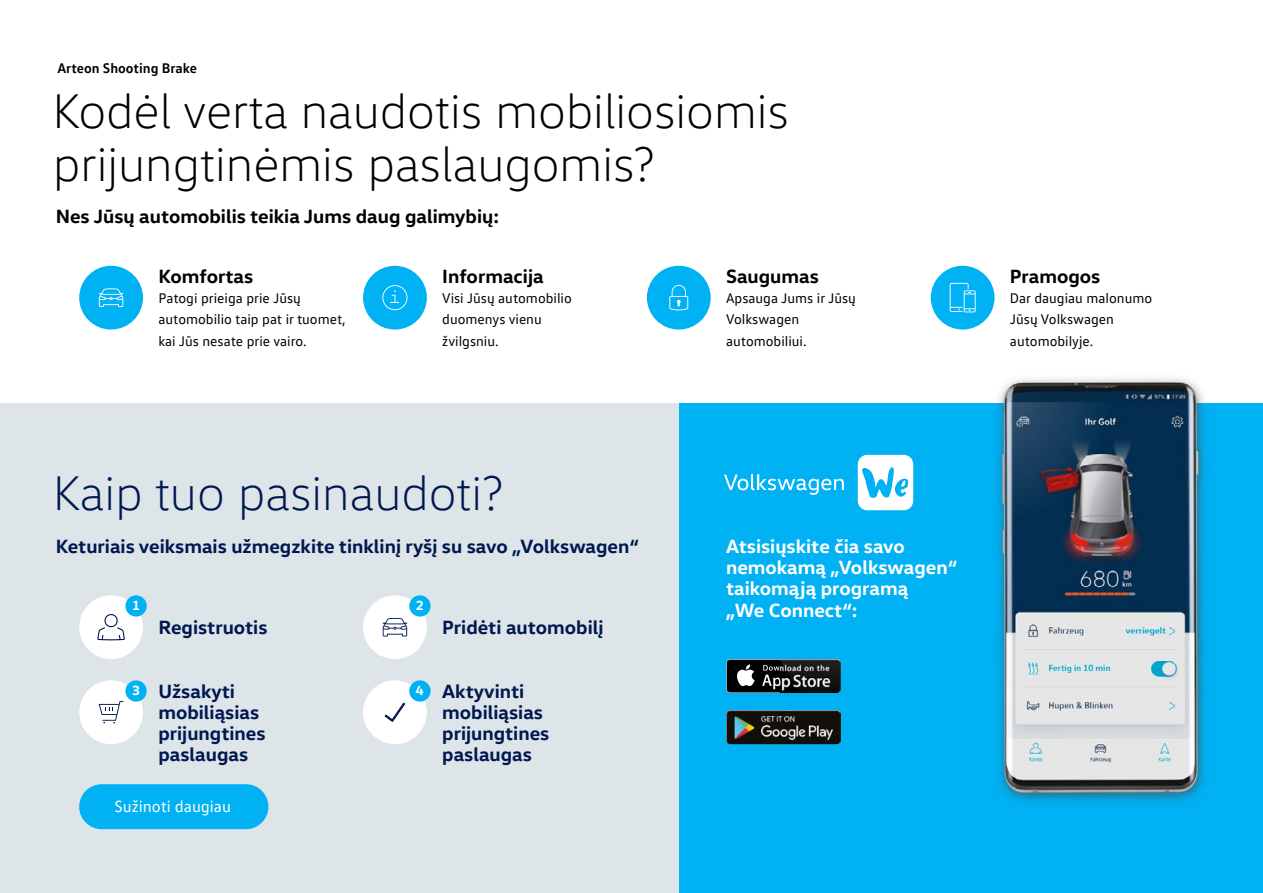
<style>
.page{position:relative;width:1263px;height:893px;background:#fff}
.page>*{position:absolute;margin:0;border:0;box-sizing:border-box;transform-origin:0 0}
.t1{font:300 49.5px/53.1px "VW Head";color:#000}
.t2{font:300 49.5px "VW Head";color:#001850}
.t3{font:700 19.5px/21.3px "VW Head";color:#001850}
.t4{font:700 19.5px "VW Head";color:#000}
.t5{font:700 19.5px/21.3px "VW Head";color:#fff}
.t6{font:16.5px "VW Text";color:#fff}
.t7{font:14.25px/21.3px "VW Text";color:#000}
.t8{font:700 14.25px "VW Text";color:#000}
.t9{font:700 13.5px "VW Head";color:#fff}
</style>
<div class="page">
<div style="left:679px;top:404px;width:584px;height:489px;background:#00b1f3"></div>
<div style="left:79px;top:266px;width:64px;height:64px;background:#00b1f3;border-radius:50%"></div>
<svg style="left:99px;top:288px;width:24px;height:19px"></svg>
<div style="left:647px;top:266px;width:64px;height:64px;background:#00b1f3;border-radius:50%"></div>
<svg style="left:669px;top:285px;width:19px;height:25px"></svg>
<div style="left:363px;top:266px;width:64px;height:64px;background:#00b1f3;border-radius:50%"></div>
<svg style="left:382px;top:285px;width:25px;height:25px"></svg>
<div style="left:931px;top:266px;width:63px;height:64px;background:#00b1f3;border-radius:50%"></div>
<svg style="left:950px;top:283px;width:26px;height:29px"></svg>
<div style="left:0;top:404px;width:679px;height:489px;background:#dee5e9"></div>
<div style="left:79px;top:595px;width:64px;height:64px;background:#fff;border-radius:50%"></div>
<svg style="left:97px;top:614px;width:28px;height:26px"></svg>
<div style="left:363px;top:595px;width:64px;height:64px;background:#fff;border-radius:50%"></div>
<svg style="left:383px;top:618px;width:24px;height:18px"></svg>
<div style="left:79px;top:680px;width:64px;height:64px;background:#fff;border-radius:50%"></div>
<svg style="left:99px;top:701px;width:24px;height:22px"></svg>
<div style="left:363px;top:680px;width:64px;height:64px;background:#fff;border-radius:50%"></div>
<svg style="left:385px;top:703px;width:20px;height:19px"></svg>
<div style="left:125px;top:595px;width:22px;height:22px;background:#00b1f3;border-radius:50%"></div>
<div style="left:125px;top:680px;width:22px;height:22px;background:#00b1f3;border-radius:50%"></div>
<div style="left:409px;top:595px;width:22px;height:22px;background:#00b1f3;border-radius:50%"></div>
<div style="left:409px;top:680px;width:22px;height:22px;background:#00b1f3;border-radius:50%"></div>
<svg style="left:724px;top:474px;width:30px;height:17px"></svg>
<img style="left:754px;top:378px;width:509px;height:425px">
<div style="left:79px;top:784px;width:189px;height:45px;background:#00b1f3;border-radius:22px"></div>
<svg style="left:726px;top:659px;width:54px;height:34px;background:#3b3d3e"></svg>
<img style="left:780px;top:659px;width:61px;height:34px">
<img style="left:726px;top:710px;width:115px;height:34px">
<p class="t8" style="left:57px;top:59px;width:141px">Arteon Shooting Brake</p>
<h1 class="t1" style="left:53px;top:83px;width:738px">Kodėl verta naudotis mobiliosiomis prijungtinėmis paslaugomis?</h1>
<h2 class="t4" style="left:56px;top:204px;width:445px">Nes Jūsų automobilis teikia Jums daug galimybių:</h2>
<h2 class="t4" style="left:158px;top:263px;width:96px">Komfortas</h2>
<h2 class="t4" style="left:442px;top:263px;width:103px">Informacija</h2>
<h2 class="t4" style="left:726px;top:263px;width:94px">Saugumas</h2>
<h2 class="t4" style="left:1010px;top:263px;width:92px">Pramogos</h2>
<p class="t7" style="left:158px;top:287px;width:189px">Patogi prieiga prie Jūsų automobilio taip pat ir tuomet, kai Jūs nesate prie vairo.</p>
<p class="t7" style="left:726px;top:287px;width:131px">Apsauga Jums ir Jūsų<br>Volkswagen automobiliui.</p>
<p class="t7" style="left:442px;top:287px;width:131px">Visi Jūsų automobilio duomenys vienu žvilgsniu.</p>
<p class="t7" style="left:1010px;top:287px;width:144px">Dar daugiau malonumo<br>Jūsų Volkswagen automobilyje.</p>
<h1 class="t2" style="left:53px;top:464px;width:452px">Kaip tuo pasinaudoti?</h1>
<h2 class="t3" style="left:56px;top:535px;width:585px">Keturiais veiksmais užmegzkite tinklinį ryšį su savo „Volkswagen“</h2>
<p class="t9" style="left:132px;top:597px;width:9px">1</p>
<p class="t9" style="left:132px;top:682px;width:9px">3</p>
<p class="t9" style="left:416px;top:597px;width:9px">2</p>
<h2 class="t3" style="left:158px;top:616px;width:111px">Registruotis</h2>
<h2 class="t3" style="left:442px;top:616px;width:163px">Pridėti automobilį</h2>
<h2 class="t3" style="left:158px;top:679px;width:109px">Užsakyti mobiliąsias prijungtines paslaugas</h2>
<h2 class="t3" style="left:442px;top:679px;width:109px">Aktyvinti mobiliąsias prijungtines paslaugas</h2>
<p class="t9" style="left:416px;top:682px;width:9px">4</p>
<p class="t6" style="left:115px;top:796px;width:118px">Sužinoti daugiau</p>
<h2 class="t5" style="left:726px;top:535px;width:233px">Atsisiųskite čia savo nemokamą „Volkswagen“ taikomąją programą<br>„We Connect“:</h2>
</div>
